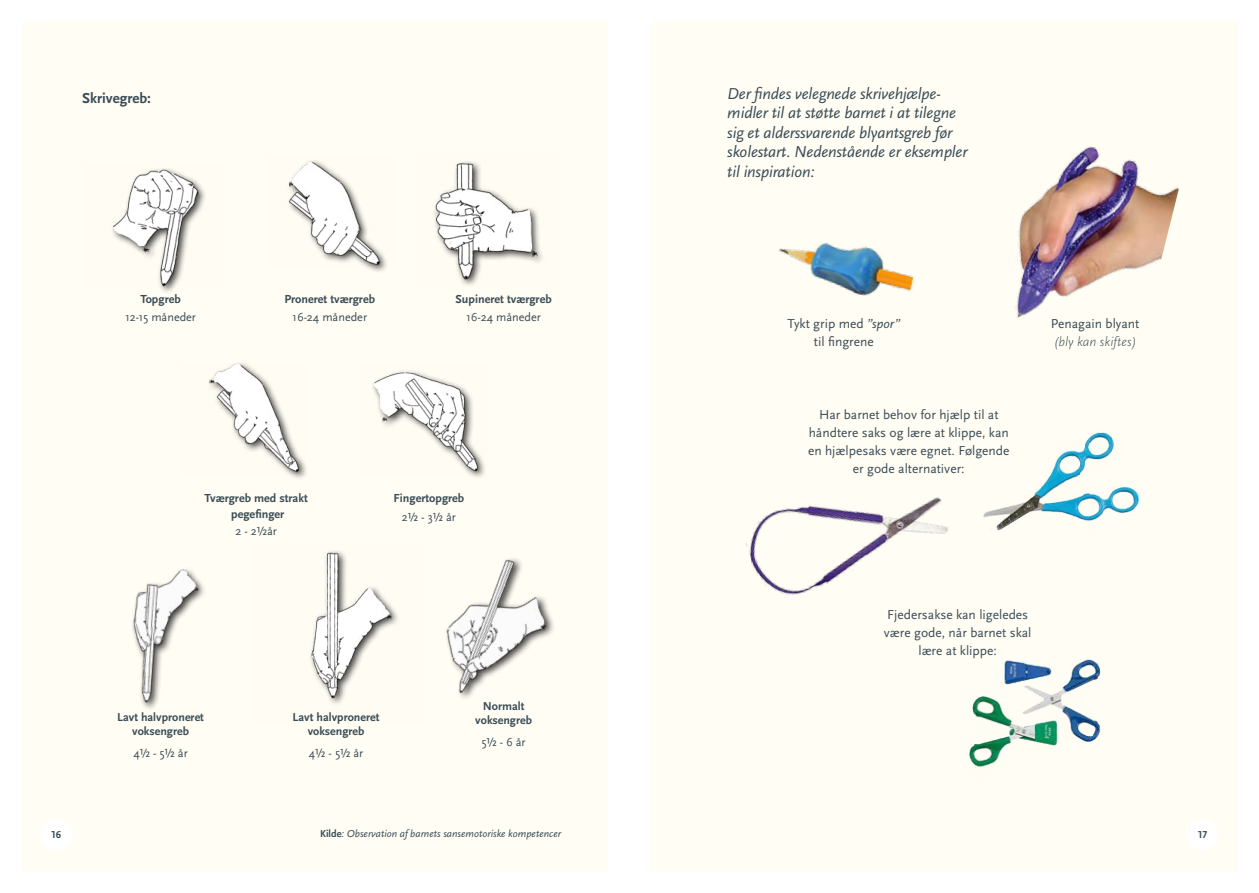
<style>
.page{position:relative;width:1259px;height:893px;background:#fff}
.page>*{position:absolute;margin:0;border:0;box-sizing:border-box;transform-origin:0 0}
.Brødtekst{font:italic 16.5px/19.5px "Scala Sans OT";letter-spacing:-.01em;color:#394c55}
.Brødtekst-2{font:700 15px "Scala Sans OT";color:#394c55}
.Brødtekst-3{font:13.5px/18px "Scala Sans OT";color:#394c55;text-align:center}
.Brødtekst-4{font:italic 300 13.5px "Scala Sans OT";color:#394c55}
.Brødtekst-5{font:700 12.15px "Scala Sans OT";color:#394c55}
.Brødtekst-6{font:12.15px "Scala Sans OT";color:#394c55}
.Brødtekst-7{font:700 12px "Scala Sans OT";color:#394c55}
.Brødtekst-8{font:italic 10.5px "Scala Sans OT";color:#394c55}
.t1{font:700 10.5px "Scala Sans OT";color:#394c55}
.s1{font-style:italic}
.s2{font-weight:700;font-style:normal}
</style>
<div class="page">
<div style="left:651px;top:21px;width:586px;height:851px;background:#fffdf4"></div>
<div style="left:21px;top:21px;width:587px;height:851px;background:#fffdf4"></div>
<div style="left:41px;top:819px;width:31px;height:31px;background:#fff;border-radius:50%"></div>
<div style="left:40px;top:819px;width:32px;height:32px;border:1px solid #fff;border-radius:50%"></div>
<div style="left:1187px;top:819px;width:31px;height:31px;background:#fff;border-radius:50%"></div>
<div style="left:1186px;top:819px;width:32px;height:32px;border:1px solid #fff;border-radius:50%"></div>
<div style="left:110px;top:166px;width:97px;height:129px;background:#000;opacity:.75"></div>
<img style="left:110px;top:166px;width:97px;height:120px">
<img style="left:310px;top:551px;width:88px;height:153px">
<div style="left:286px;top:158px;width:103px;height:116px;background:#000;opacity:.75"></div>
<img style="left:286px;top:158px;width:103px;height:108px">
<img style="left:209px;top:363px;width:97px;height:111px">
<img style="left:373px;top:371px;width:112px;height:106px">
<img style="left:446px;top:558px;width:108px;height:140px">
<img style="left:434px;top:161px;width:109px;height:124px">
<img style="left:132px;top:569px;width:72px;height:140px">
<img style="left:1014px;top:146px;width:165px;height:172px">
<img style="left:746px;top:497px;width:202px;height:98px">
<img style="left:983px;top:432px;width:155px;height:99px">
<img style="left:779px;top:243px;width:135px;height:53px">
<img style="left:969px;top:659px;width:132px;height:108px">
<p class="Brødtekst-2" style="left:82px;top:90px;width:70px">Skrivegreb:</p>
<p class="Brødtekst-5" style="left:140px;top:292px;width:42px">Topgreb</p>
<p class="Brødtekst-6" style="left:125px;top:310px;width:73px">12-15 måneder</p>
<p class="Brødtekst-5" style="left:284px;top:292px;width:92px">Proneret tværgreb</p>
<p class="Brødtekst-6" style="left:292px;top:310px;width:76px">16-24 måneder</p>
<p class="Brødtekst-5" style="left:455px;top:292px;width:98px">Supineret tværgreb</p>
<p class="Brødtekst-6" style="left:466px;top:310px;width:76px">16-24 måneder</p>
<p class="Brødtekst-5" style="left:205px;top:491px;width:105px">Tværgreb med strakt</p>
<p class="Brødtekst-5" style="left:231px;top:507px;width:55px">pegefinger</p>
<p class="Brødtekst-6" style="left:235px;top:525px;width:43px">2 - 2½år</p>
<p class="Brødtekst-5" style="left:393px;top:491px;width:72px">Fingertopgreb</p>
<p class="Brødtekst-6" style="left:402px;top:511px;width:56px">2½ - 3½ år</p>
<p class="Brødtekst-7" style="left:117px;top:710px;width:88px">Lavt halvproneret</p>
<p class="Brødtekst-7" style="left:132px;top:725px;width:58px">voksengreb</p>
<p class="Brødtekst-6" style="left:133px;top:746px;width:56px">4½ - 5½ år</p>
<p class="Brødtekst-7" style="left:293px;top:710px;width:88px">Lavt halvproneret</p>
<p class="Brødtekst-7" style="left:308px;top:725px;width:58px">voksengreb</p>
<p class="Brødtekst-6" style="left:309px;top:746px;width:56px">4½ - 5½ år</p>
<p class="Brødtekst-7" style="left:483px;top:699px;width:43px">Normalt</p>
<p class="Brødtekst-7" style="left:475px;top:714px;width:58px">voksengreb</p>
<p class="Brødtekst-6" style="left:481px;top:735px;width:46px">5½ - 6 år</p>
<p class="Brødtekst" style="left:727px;top:84px;width:242px">Der findes velegnede skrivehjælpe&shy;midler til at støtte barnet i at tilegne sig et alderssvarende blyantsgreb før skolestart. Nedenstående er eksempler til inspiration:</p>
<p class="Brødtekst-3" style="left:787px;top:315px;width:114px">Tykt grip med <span class="s1">”spor”</span></p>
<p class="Brødtekst-3" style="left:814px;top:332px;width:61px">til fingrene</p>
<p class="Brødtekst-3" style="left:808px;top:406px;width:203px">Har barnet behov for hjælp til at håndtere saks og lære at klippe, kan en hjælpesaks være egnet. Følgende er gode alternativer:</p>
<p class="Brødtekst-3" style="left:1050px;top:315px;width:90px">Penagain blyant</p>
<p class="Brødtekst-4" style="left:1053px;top:334px;width:84px">(bly kan skiftes)</p>
<p class="Brødtekst-3" style="left:884px;top:606px;width:149px">Fjedersakse kan ligeledes være gode, når barnet skal lære at klippe:</p>
<p class="Brødtekst-8" style="left:320px;top:828px;width:242px"><span class="s2">Kilde</span>: Observation af barnets sansemotoriske kompetencer</p>
<p class="t1" style="left:52px;top:829px;width:11px">16</p>
<p class="t1" style="left:1198px;top:829px;width:10px">17</p>
</div>
